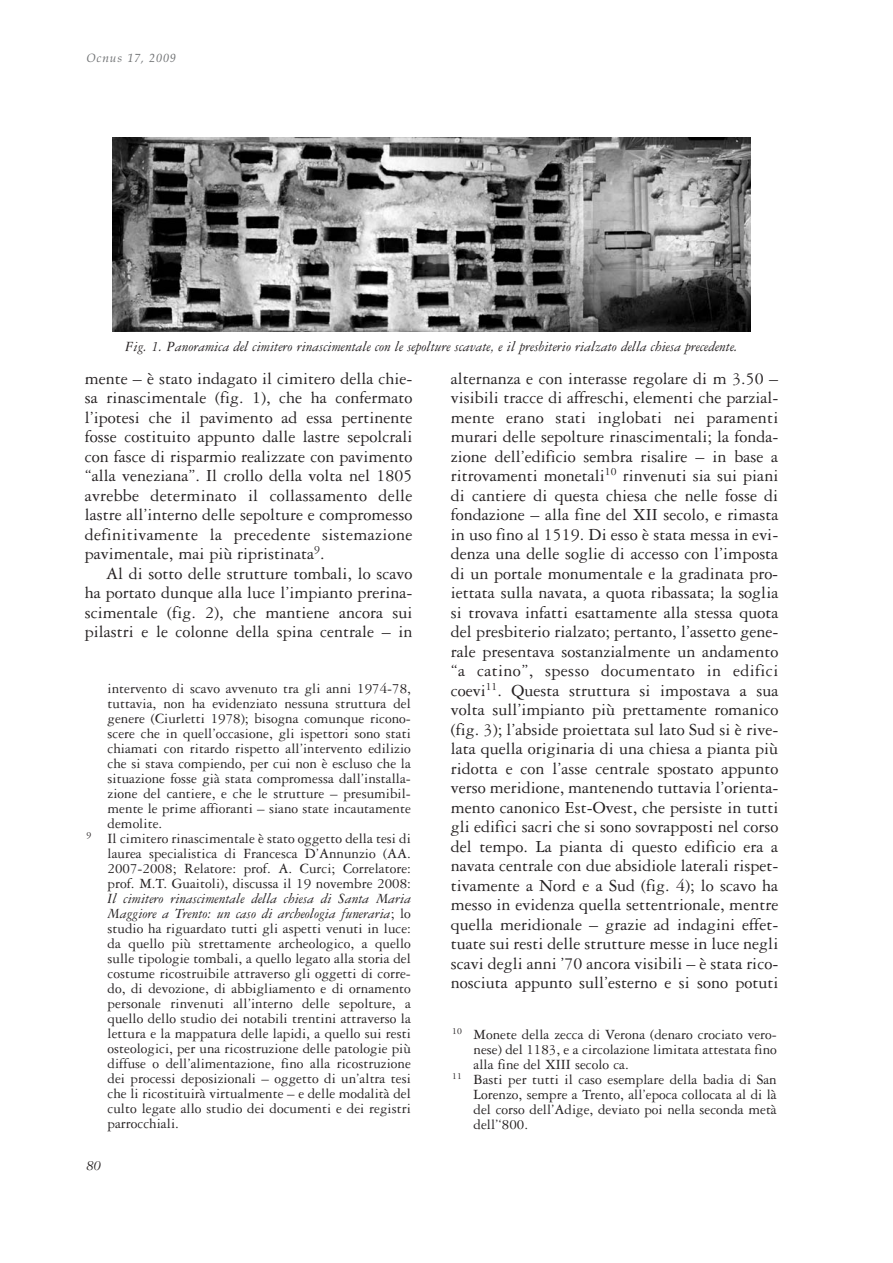
<style>
.page{position:relative;width:893px;height:1263px;background:#fff}
.page>*{position:absolute;margin:0;border:0;box-sizing:border-box;transform-origin:0 0}
.t1{font:18px/19.5px "Garamond Three";color:#231f20;text-align:justify}
.t2{font:15px/15px "Garamond Three";color:#231f20;text-align:justify}
.t3{font:italic 15px "Garamond Three";color:#231f20}
.t4{font:italic 12px "Book Antiqua";letter-spacing:.075em;color:#6c6e70}
.s1{font-style:italic}
</style>
<div class="page">
<svg style="left:112px;top:137px;width:639px;height:195px;background:#797979"></svg>
<p class="t4" style="left:86px;top:54px;width:91px">Ocnus 17, 2009</p>
<p class="t3" style="left:125px;top:341px;width:614px">Fig. 1. Panoramica del cimitero rinascimentale con le sepolture scavate, e il presbiterio rialzato della chiesa precedente.</p>
<p class="t1" style="left:85px;top:370px;width:329px">mente – è stato indagato il cimitero della chie&shy;sa rinascimentale (fig. 1), che ha confermato l’ipotesi che il pavimento ad essa pertinente fosse costituito appunto dalle lastre sepolcrali con fasce di risparmio realizzate con pavimento “alla veneziana”. Il crollo della volta nel 1805 avrebbe determinato il collassamento delle lastre all’interno delle sepolture e compromesso definitivamente la precedente sistemazione pavimentale, mai più ripristinata<sup>9</sup>.</p>
<p class="t1" style="left:85px;top:565px;width:329px;text-indent:21px">Al di sotto delle strutture tombali, lo scavo ha portato dunque alla luce l’impianto prerina&shy;scimentale (fig. 2), che mantiene ancora sui pilastri e le colonne della spina centrale – in</p>
<p class="t2" style="left:108px;top:682px;width:305px">intervento di scavo avvenuto tra gli anni 1974-78,</p>
<p class="t2" style="left:108px;top:697px;width:305px">tuttavia, non ha evidenziato nessuna struttura del</p>
<p class="t2" style="left:108px;top:712px;width:305px">genere (Ciurletti 1978); bisogna comunque ricono-</p>
<p class="t2" style="left:108px;top:727px;width:305px">scere che in quell’occasione, gli ispettori sono stati</p>
<p class="t2" style="left:108px;top:742px;width:305px">chiamati con ritardo rispetto all’intervento edilizio</p>
<p class="t2" style="left:108px;top:757px;width:305px">che si stava compiendo, per cui non è escluso che la</p>
<p class="t2" style="left:108px;top:772px;width:305px">situazione fosse già stata compromessa dall’installa-</p>
<p class="t2" style="left:108px;top:787px;width:305px">zione del cantiere, e che le strutture – presumibil-</p>
<p class="t2" style="left:108px;top:802px;width:305px">mente le prime affioranti – siano state incautamente</p>
<p class="t2" style="left:108px;top:817px;width:56px">demolite.</p>
<p class="t2" style="left:86px;top:832px;width:326px"><sup>9</sup> Il cimitero rinascimentale è stato oggetto della tesi di</p>
<p class="t2" style="left:108px;top:847px;width:305px">laurea specialistica di Francesca D’Annunzio (AA.</p>
<p class="t2" style="left:108px;top:862px;width:305px">2007-2008; Relatore: prof. A. Curci; Correlatore:</p>
<p class="t2" style="left:108px;top:877px;width:305px">prof. M.T. Guaitoli), discussa il 19 novembre 2008:</p>
<p class="t2" style="left:108px;top:892px;width:305px"><span class="s1">Il cimitero rinascimentale della chiesa di Santa Maria Maggiore a Trento: un caso di archeologia funeraria</span>; lo studio ha riguardato tutti gli aspetti venuti in luce: da quello più strettamente archeologico, a quello sulle tipologie tombali, a quello legato alla storia del costume ricostruibile attraverso gli oggetti di corre&shy;do, di devozione, di abbigliamento e di ornamento personale rinvenuti all’interno delle sepolture, a quello dello studio dei notabili trentini attraverso la lettura e la mappatura delle lapidi, a quello sui resti osteologici, per una ricostruzione delle patologie più diffuse o dell’alimentazione, fino alla ricostruzione dei processi deposizionali – oggetto di un’altra tesi che li ricostituirà virtualmente – e delle modalità del culto legate allo studio dei documenti e dei registri parrocchiali.</p>
<p class="t3" style="left:86px;top:1160px;width:16px">80</p>
<p class="t1" style="left:451px;top:370px;width:329px">alternanza e con interasse regolare di m 3.50 – visibili tracce di affreschi, elementi che parzial&shy;mente erano stati inglobati nei paramenti murari delle sepolture rinascimentali; la fonda&shy;zione dell’edificio sembra risalire – in base a ritrovamenti monetali<sup>10</sup> rinvenuti sia sui piani di cantiere di questa chiesa che nelle fosse di fondazione – alla fine del XII secolo, e rimasta in uso fino al 1519. Di esso è stata messa in evi&shy;denza una delle soglie di accesso con l’imposta di un portale monumentale e la gradinata pro&shy;iettata sulla navata, a quota ribassata; la soglia si trovava infatti esattamente alla stessa quota del presbiterio rialzato; pertanto, l’assetto gene&shy;rale presentava sostanzialmente un andamento “a catino”, spesso documentato in edifici coevi<sup>11</sup>. Questa struttura si impostava a sua volta sull’impianto più prettamente romanico (fig. 3); l’abside proiettata sul lato Sud si è rive&shy;lata quella originaria di una chiesa a pianta più ridotta e con l’asse centrale spostato appunto verso meridione, mantenendo tuttavia l’orienta&shy;mento canonico Est-Ovest, che persiste in tutti gli edifici sacri che si sono sovrapposti nel corso del tempo. La pianta di questo edificio era a navata centrale con due absidiole laterali rispet&shy;tivamente a Nord e a Sud (fig. 4); lo scavo ha messo in evidenza quella settentrionale, mentre quella meridionale – grazie ad indagini effet&shy;tuate sui resti delle strutture messe in luce negli scavi degli anni ’70 ancora visibili – è stata rico&shy;nosciuta appunto sull’esterno e si sono potuti</p>
<p class="t2" style="left:452px;top:1029px;width:326px"><sup>10</sup> Monete della zecca di Verona (denaro crociato vero-</p>
<p class="t2" style="left:473px;top:1044px;width:305px">nese) del 1183, e a circolazione limitata attestata fino</p>
<p class="t2" style="left:473px;top:1059px;width:157px">alla fine del XIII secolo ca.</p>
<p class="t2" style="left:452px;top:1074px;width:326px"><sup>11</sup> Basti per tutti il caso esemplare della badia di San</p>
<p class="t2" style="left:473px;top:1089px;width:305px">Lorenzo, sempre a Trento, all’epoca collocata al di là</p>
<p class="t2" style="left:473px;top:1104px;width:305px">del corso dell’Adige, deviato poi nella seconda metà</p>
<p class="t2" style="left:473px;top:1119px;width:56px">dell’‘800.</p>
</div>
